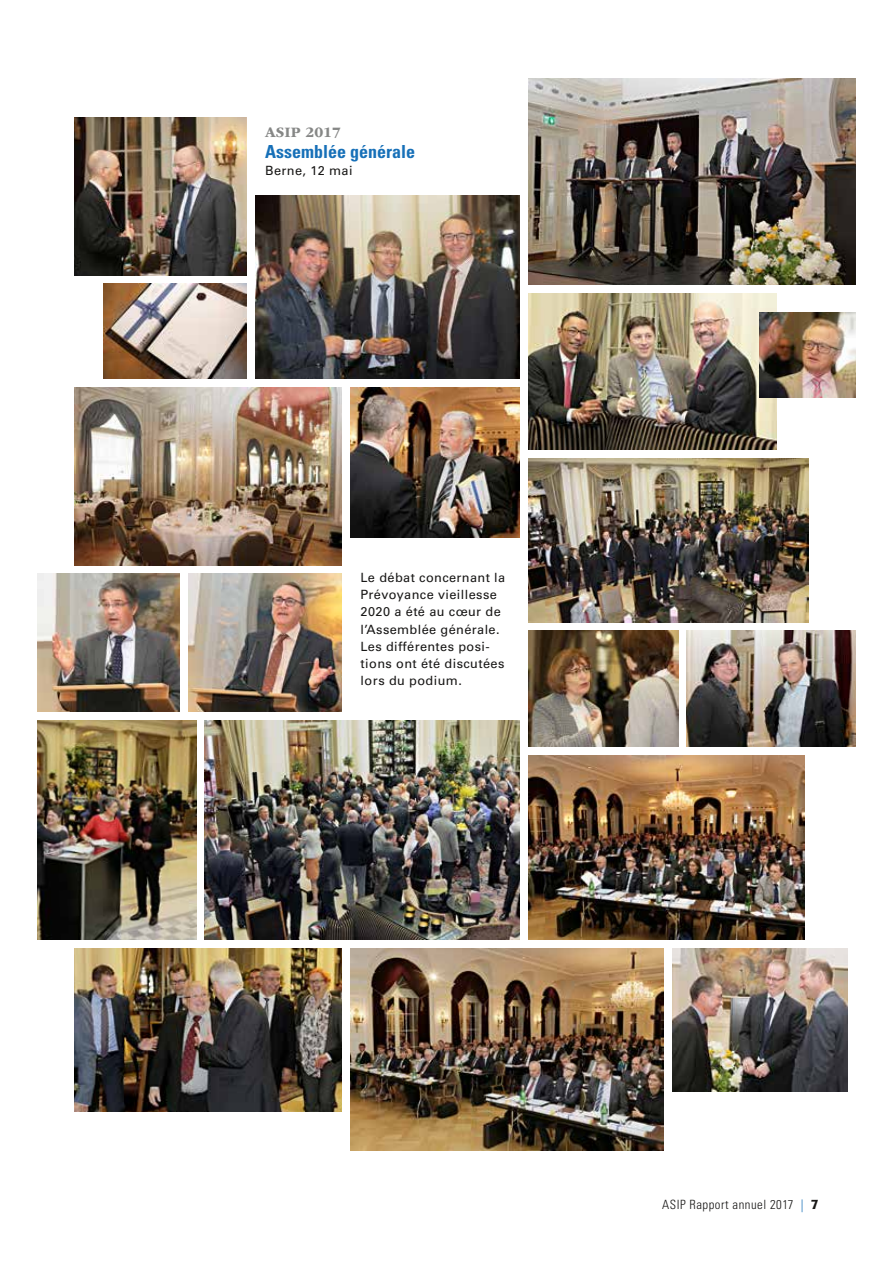
<style>
.page{position:relative;width:893px;height:1263px;background:#fff}
.page>*{position:absolute;margin:0;border:0;box-sizing:border-box;transform-origin:0 0}
.t1{font:700 condensed 18px "Univers LT Std";color:#1770b8}
.t2{font:700 15px "ITC Garamond Std";color:#868786}
.t3{font:12.75px/17.2px "Univers LT Std";letter-spacing:.03em;color:#181716}
.t4{font:300 condensed 12.75px "Univers LT Std";letter-spacing:.04em;color:#181716}
.s1{color:#1770b8}
.s2{font-family:"Formata";font-weight:500;font-stretch:normal;font-size:13.5px}
</style>
<div class="page">
<img style="left:256px;top:195px;width:264px;height:184px">
<img style="left:74px;top:117px;width:172px;height:158px">
<img style="left:104px;top:284px;width:142px;height:95px">
<img style="left:37px;top:720px;width:159px;height:220px">
<img style="left:205px;top:720px;width:315px;height:220px">
<img style="left:528px;top:755px;width:277px;height:185px">
<img style="left:37px;top:574px;width:143px;height:138px">
<img style="left:188px;top:574px;width:153px;height:138px">
<img style="left:528px;top:78px;width:328px;height:207px">
<img style="left:74px;top:387px;width:267px;height:178px">
<img style="left:74px;top:948px;width:267px;height:163px">
<img style="left:350px;top:948px;width:314px;height:203px">
<img style="left:672px;top:948px;width:175px;height:143px">
<img style="left:350px;top:387px;width:170px;height:151px">
<img style="left:528px;top:293px;width:248px;height:157px">
<img style="left:528px;top:458px;width:281px;height:164px">
<img style="left:528px;top:631px;width:150px;height:116px">
<img style="left:687px;top:631px;width:169px;height:116px">
<img style="left:759px;top:312px;width:97px;height:85px">
<p class="t2" style="left:265px;top:123px;width:77px">ASIP 2017</p>
<h1 class="t1" style="left:265px;top:140px;width:151px">Assemblée générale</h1>
<p class="t3" style="left:265px;top:162px;width:89px">Berne, 12 mai</p>
<p class="t3" style="left:361px;top:569px;width:146px">Le débat concernant la<br>Prévoyance vieillesse<br>2020 a été au cœur de l’Assemblée générale.<br>Les différentes posi&shy;tions ont été discutées lors du podium.</p>
<p class="t4" style="left:662px;top:1197px;width:158px">ASIP Rapport annuel 2017 <span class="s1">|</span> <span class="s2">7</span></p>
</div>
